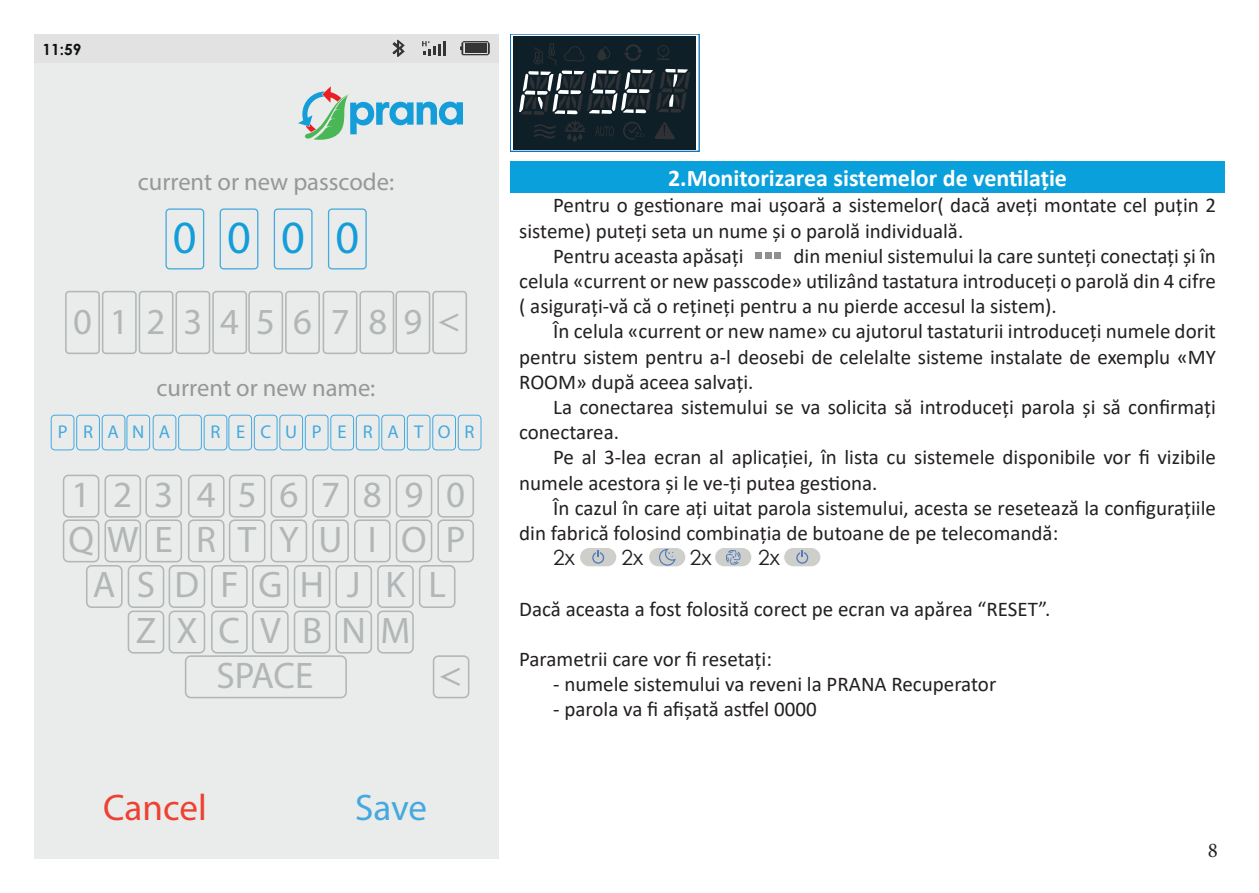
<style>
.page{position:relative;width:1259px;height:893px;background:#fff}
.page>*{position:absolute;margin:0;border:0;box-sizing:border-box;transform-origin:0 0}
.t1{font:46.5px "Myriad Pro";color:#149dd9}
.t2{font:37.2px "Myriad Pro";letter-spacing:.575em;color:#b2b6b6}
.t3{font:37.2px "Myriad Pro";letter-spacing:.61em;color:#b2b6b6}
.t4{font:37.2px "Myriad Pro";letter-spacing:.595em;color:#b2b6b6}
.t5{font:37.2px "Myriad Pro";letter-spacing:.54em;color:#b2b6b6}
.t6{font:37.2px "Myriad Pro";color:#ee4132}
.t7{font:37.2px "Myriad Pro";color:#45a9df}
.t8{font:36.9px "Myriad Pro";letter-spacing:.485em;color:#b2b6b6}
.t9{font:24.6px "Myriad Pro";color:#959798}
.t10{font:700 24px "Calibri";color:#fff}
.t11{font:21px/25.2px "Calibri";color:#231f20}
.t12{font:21px "Century Gothic";color:#231f20}
.t13{font:21px "Minion Pro";color:#231f20}
.t14{font:18.6px "Myriad Pro";letter-spacing:.795em;color:#45a9df}
.t15{font:700 15.3px "Century Gothic";color:#101315}
.s1{color:#fff}
</style>
<div class="page">
<div style="left:510px;top:161px;width:715px;height:31px;background:#0aa0dc"></div>
<div style="left:34px;top:34px;width:464px;height:825px;background:#e9ecea"></div>
<div style="left:34px;top:34px;width:464px;height:29px;background:#e1e2e1"></div>
<hr style="left:443px;top:41px;width:3px;height:14px;background:#353536">
<svg style="left:422px;top:41px;width:19px;height:14px"></svg>
<svg style="left:460px;top:41px;width:30px;height:14px"></svg>
<div style="left:465px;top:44px;width:21px;height:9px;background:#353536"></div>
<svg style="left:392px;top:40px;width:13px;height:17px"></svg>
<svg style="left:298px;top:86px;width:165px;height:54px"></svg>
<svg style="left:165px;top:208px;width:202px;height:62px"></svg>
<svg style="left:65px;top:291px;width:402px;height:63px"></svg>
<svg style="left:50px;top:414px;width:432px;height:37px"></svg>
<div style="left:63px;top:475px;width:36px;height:43px;border:2px solid #b2b6b6;border-radius:5px"></div>
<div style="left:104px;top:475px;width:37px;height:43px;border:2px solid #b2b6b6;border-radius:5px"></div>
<div style="left:145px;top:475px;width:37px;height:43px;border:2px solid #b2b6b6;border-radius:5px"></div>
<div style="left:188px;top:475px;width:36px;height:43px;border:2px solid #b2b6b6;border-radius:5px"></div>
<div style="left:229px;top:475px;width:36px;height:43px;border:2px solid #b2b6b6;border-radius:5px"></div>
<div style="left:270px;top:475px;width:37px;height:43px;border:2px solid #b2b6b6;border-radius:5px"></div>
<div style="left:312px;top:475px;width:37px;height:43px;border:2px solid #b2b6b6;border-radius:5px"></div>
<div style="left:354px;top:475px;width:36px;height:43px;border:2px solid #b2b6b6;border-radius:5px"></div>
<div style="left:396px;top:475px;width:36px;height:43px;border:2px solid #b2b6b6;border-radius:5px"></div>
<div style="left:437px;top:475px;width:37px;height:43px;border:2px solid #b2b6b6;border-radius:5px"></div>
<div style="left:63px;top:519px;width:36px;height:43px;border:2px solid #b2b6b6;border-radius:5px"></div>
<div style="left:104px;top:519px;width:37px;height:43px;border:2px solid #b2b6b6;border-radius:5px"></div>
<div style="left:145px;top:519px;width:37px;height:43px;border:2px solid #b2b6b6;border-radius:5px"></div>
<div style="left:188px;top:519px;width:36px;height:43px;border:2px solid #b2b6b6;border-radius:5px"></div>
<div style="left:229px;top:519px;width:36px;height:43px;border:2px solid #b2b6b6;border-radius:5px"></div>
<div style="left:270px;top:519px;width:37px;height:43px;border:2px solid #b2b6b6;border-radius:5px"></div>
<div style="left:312px;top:519px;width:37px;height:43px;border:2px solid #b2b6b6;border-radius:5px"></div>
<div style="left:354px;top:519px;width:36px;height:43px;border:2px solid #b2b6b6;border-radius:5px"></div>
<div style="left:396px;top:519px;width:36px;height:43px;border:2px solid #b2b6b6;border-radius:5px"></div>
<div style="left:86px;top:565px;width:37px;height:43px;border:2px solid #b2b6b6;border-radius:5px"></div>
<div style="left:128px;top:565px;width:36px;height:43px;border:2px solid #b2b6b6;border-radius:5px"></div>
<div style="left:169px;top:565px;width:36px;height:43px;border:2px solid #b2b6b6;border-radius:5px"></div>
<div style="left:211px;top:565px;width:37px;height:43px;border:2px solid #b2b6b6;border-radius:5px"></div>
<div style="left:252px;top:565px;width:37px;height:43px;border:2px solid #b2b6b6;border-radius:5px"></div>
<div style="left:294px;top:565px;width:36px;height:43px;border:2px solid #b2b6b6;border-radius:5px"></div>
<div style="left:335px;top:565px;width:37px;height:43px;border:2px solid #b2b6b6;border-radius:5px"></div>
<div style="left:377px;top:565px;width:37px;height:43px;border:2px solid #b2b6b6;border-radius:5px"></div>
<div style="left:128px;top:610px;width:36px;height:43px;border:2px solid #b2b6b6;border-radius:5px"></div>
<div style="left:169px;top:610px;width:36px;height:43px;border:2px solid #b2b6b6;border-radius:5px"></div>
<div style="left:211px;top:610px;width:37px;height:43px;border:2px solid #b2b6b6;border-radius:5px"></div>
<div style="left:252px;top:610px;width:37px;height:43px;border:2px solid #b2b6b6;border-radius:5px"></div>
<div style="left:294px;top:610px;width:36px;height:43px;border:2px solid #b2b6b6;border-radius:5px"></div>
<div style="left:335px;top:610px;width:37px;height:43px;border:2px solid #b2b6b6;border-radius:5px"></div>
<div style="left:377px;top:610px;width:37px;height:43px;border:2px solid #b2b6b6;border-radius:5px"></div>
<div style="left:419px;top:565px;width:36px;height:43px;border:2px solid #b2b6b6;border-radius:5px"></div>
<div style="left:437px;top:519px;width:37px;height:43px;border:2px solid #b2b6b6;border-radius:5px"></div>
<svg style="left:185px;top:655px;width:285px;height:44px"></svg>
<div style="left:513px;top:36px;width:183px;height:113px;background:#0e1f27"></div>
<svg style="left:534px;top:124px;width:21px;height:14px"></svg>
<svg style="left:565px;top:121px;width:20px;height:21px"></svg>
<svg style="left:595px;top:126px;width:15px;height:10px"></svg>
<svg style="left:609px;top:126px;width:5px;height:11px"></svg>
<svg style="left:623px;top:122px;width:22px;height:18px"></svg>
<svg style="left:655px;top:122px;width:20px;height:17px"></svg>
<svg style="left:519px;top:34px;width:171px;height:81px"></svg>
<div style="left:755px;top:252px;width:6px;height:7px;background:#8e9091"></div>
<div style="left:765px;top:252px;width:6px;height:7px;background:#8e9091"></div>
<div style="left:774px;top:252px;width:7px;height:7px;background:#8e9091"></div>
<div style="left:580px;top:548px;width:36px;height:18px;background:#cecfca;border-radius:9px"></div>
<svg style="left:592px;top:550px;width:12px;height:14px"></svg>
<div style="left:784px;top:548px;width:36px;height:18px;background:#cecfca;border-radius:9px"></div>
<svg style="left:796px;top:550px;width:12px;height:14px"></svg>
<div style="left:649px;top:548px;width:36px;height:18px;background:#cecfca;border-radius:9px"></div>
<svg style="left:659px;top:548px;width:17px;height:18px"></svg>
<div style="left:715px;top:548px;width:36px;height:18px;background:#cecfca;border-radius:9px"></div>
<svg style="left:726px;top:550px;width:14px;height:15px"></svg>
<p class="t15" style="left:43px;top:41px;width:40px">11:59</p>
<p class="t9" style="left:138px;top:172px;width:258px">current or new passcode:</p>
<h1 class="t1" style="left:173px;top:220px;width:188px">0000</h1>
<h3 class="t8" style="left:73px;top:308px;width:351px">0123456789</h3>
<p class="t9" style="left:157px;top:378px;width:220px">current or new name:</p>
<p class="t14" style="left:132px;top:425px;width:14px">N</p>
<p class="t14" style="left:210px;top:425px;width:11px">R</p>
<p class="t14" style="left:260px;top:425px;width:216px">CUPERATOR</p>
<p class="t14" style="left:58px;top:425px;width:62px">PRA</p>
<p class="t14" style="left:236px;top:425px;width:11px">E</p>
<p class="t14" style="left:159px;top:425px;width:13px">A</p>
<h2 class="t3" style="left:72px;top:480px;width:395px">1234567890</h2>
<h2 class="t4" style="left:68px;top:525px;width:360px">QWERTYUIO</h2>
<h2 class="t2" style="left:93px;top:571px;width:314px">ASDFGHJK</h2>
<h2 class="t5" style="left:136px;top:616px;width:276px">ZXCVBNM</h2>
<h2 class="t2" style="left:446px;top:525px;width:21px">P</h2>
<h2 class="t2" style="left:428px;top:571px;width:19px">L</h2>
<h2 class="t2" style="left:216px;top:662px;width:98px">SPACE</h2>
<h2 class="t6" style="left:103px;top:793px;width:105px">Cancel</h2>
<h2 class="t7" style="left:355px;top:793px;width:73px">Save</h2>
<p class="t10" style="left:668px;top:161px;width:400px">2.Monitorizarea sistemelor de ventilație</p>
<p class="t11" style="left:519px;top:194px;width:698px;text-indent:34px">Pentru o gestionare mai ușoară a sistemelor( dacă aveți montate cel puțin 2 sisteme) puteți seta un nume și o parolă individuală.</p>
<p class="t11" style="left:519px;top:244px;width:698px;text-align:justify;text-indent:34px">Pentru aceasta apăsați <span class="s1">****</span> din meniul sistemului la care sunteți conectați și în celula «current or new passcode» utilizând tastatura introduceți o parolă din 4 cifre ( asigurați-vă că o rețineți pentru a nu pierde accesul la sistem).</p>
<p class="t11" style="left:519px;top:320px;width:698px;text-align:justify;text-indent:34px">În celula «current or new name» cu ajutorul tastaturii introduceți numele dorit pentru sistem pentru a-l deosebi de celelalte sisteme instalate de exemplu «MY ROOM» după aceea salvați.</p>
<p class="t11" style="left:519px;top:395px;width:698px;text-indent:34px">La conectarea sistemului se va solicita să introduceți parola și să confirmați conectarea.</p>
<p class="t11" style="left:519px;top:446px;width:698px;text-indent:34px">Pe al 3-lea ecran al aplicației, în lista cu sistemele disponibile vor fi vizibile numele acestora și le ve-ți putea gestiona.</p>
<p class="t11" style="left:519px;top:496px;width:698px;text-indent:34px">În cazul în care ați uitat parola sistemului, acesta se resetează la configurațiile din fabrică folosind combinația de butoane de pe telecomandă:</p>
<p class="t12" style="left:553px;top:549px;width:23px">2x</p>
<p class="t12" style="left:621px;top:549px;width:23px">2x</p>
<p class="t12" style="left:690px;top:549px;width:23px">2x</p>
<p class="t12" style="left:758px;top:549px;width:23px">2x</p>
<p class="t11" style="left:519px;top:597px;width:533px">Dacă aceasta a fost folosită corect pe ecran va apărea “RESET”.</p>
<p class="t11" style="left:519px;top:647px;width:254px">Parametrii care vor fi resetați:</p>
<p class="t11" style="left:553px;top:673px;width:445px">- numele sistemului va reveni la PRANA Recuperator</p>
<p class="t11" style="left:553px;top:698px;width:265px">- parola va fi afișată astfel 0000</p>
<p class="t13" style="left:1208px;top:838px;width:12px">8</p>
</div>
